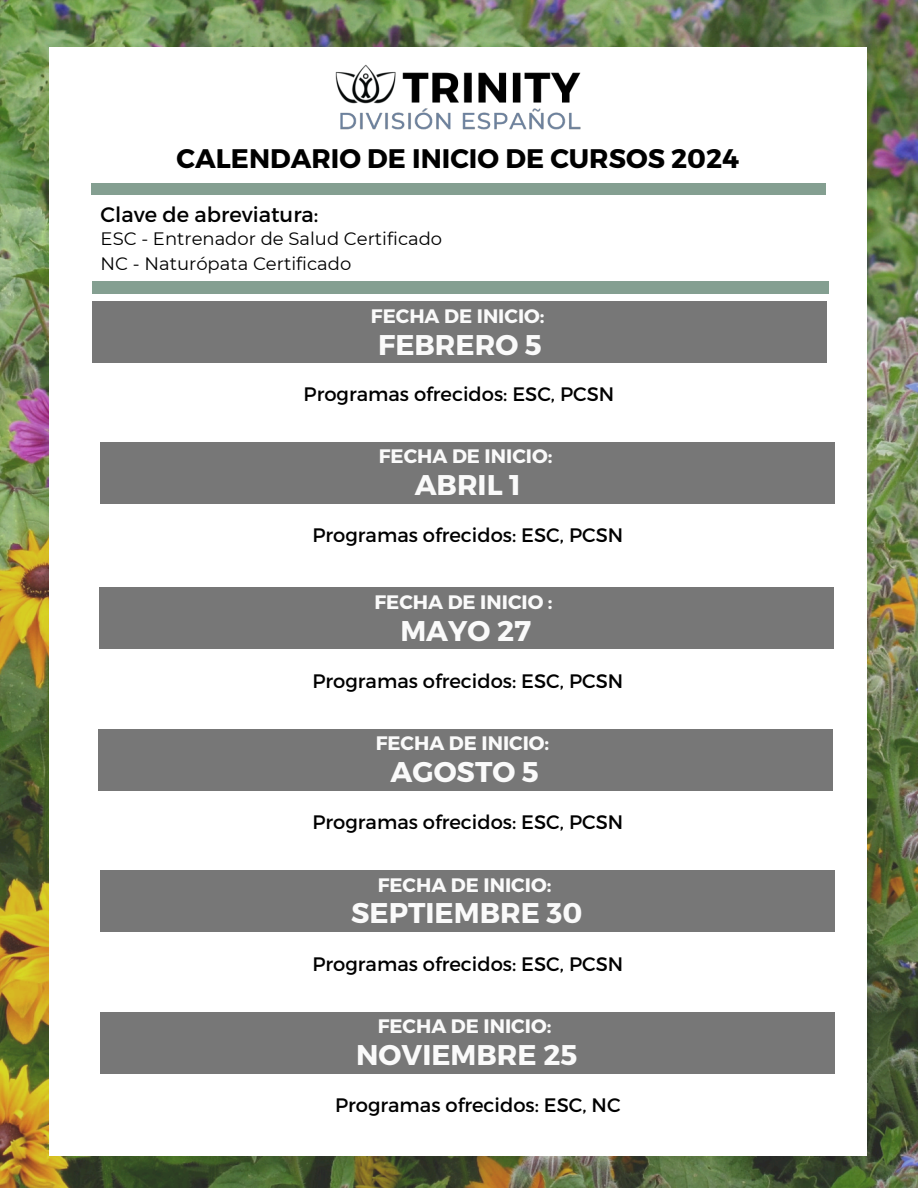
<style>
.page{position:relative;width:918px;height:1188px;background:#fff}
.page>*{position:absolute;margin:0;border:0;box-sizing:border-box;transform-origin:0 0}
.t1{font:700 28.5px "Montserrat";color:#fafafa}
.t2{font:700 26.85px "Montserrat";color:#000}
.t3{font:21px "Montserrat";color:#000}
.t4{font:19.5px "Montserrat";color:#000}
.t5{font:700 19.5px "Montserrat";color:#fafafa}
.t6{font:18px "Montserrat";color:#000}
</style>
<div class="page">
<img style="left:0;top:0;width:918px;height:1188px">
<div style="left:50px;top:47px;width:817px;height:1108px;background:#fff"></div>
<div style="left:92px;top:183px;width:734px;height:12px;background:#849f91"></div>
<div style="left:92px;top:282px;width:736px;height:11px;background:#849f91"></div>
<div style="left:92px;top:301px;width:734px;height:62px;background:#777"></div>
<div style="left:101px;top:442px;width:734px;height:61px;background:#777"></div>
<div style="left:100px;top:588px;width:734px;height:61px;background:#777"></div>
<div style="left:99px;top:729px;width:734px;height:62px;background:#777"></div>
<div style="left:101px;top:871px;width:734px;height:61px;background:#777"></div>
<div style="left:101px;top:1012px;width:734px;height:61px;background:#777"></div>
<img style="left:335px;top:64px;width:246px;height:66px">
<p class="t2" style="left:177px;top:141px;width:564px">CALENDARIO DE INICIO DE CURSOS 2024</p>
<p class="t3" style="left:101px;top:200px;width:219px">Clave de abreviatura:</p>
<p class="t6" style="left:101px;top:228px;width:343px">ESC - Entrenador de Salud Certificado</p>
<h2 class="t6" style="left:101px;top:253px;width:252px">NC - Naturópata Certificado</h2>
<p class="t5" style="left:371px;top:303px;width:175px">FECHA DE INICIO:</p>
<p class="t1" style="left:378px;top:326px;width:165px">FEBRERO 5</p>
<h1 class="t4" style="left:304px;top:382px;width:312px">Programas ofrecidos: ESC, PCSN</h1>
<p class="t5" style="left:379px;top:443px;width:175px">FECHA DE INICIO:</p>
<p class="t1" style="left:415px;top:466px;width:108px">ABRIL 1</p>
<h2 class="t4" style="left:312px;top:522px;width:312px">Programas ofrecidos: ESC, PCSN</h2>
<h2 class="t5" style="left:374px;top:589px;width:180px">FECHA DE INICIO :</h2>
<h2 class="t1" style="left:400px;top:612px;width:132px">MAYO 27</h2>
<p class="t4" style="left:312px;top:668px;width:312px">Programas ofrecidos: ESC, PCSN</p>
<p class="t5" style="left:376px;top:731px;width:175px">FECHA DE INICIO:</p>
<p class="t1" style="left:391px;top:753px;width:150px">AGOSTO 5</p>
<h2 class="t4" style="left:312px;top:810px;width:312px">Programas ofrecidos: ESC, PCSN</h2>
<h2 class="t5" style="left:378px;top:872px;width:175px">FECHA DE INICIO:</h2>
<h2 class="t1" style="left:351px;top:895px;width:233px">SEPTIEMBRE 30</h2>
<p class="t4" style="left:312px;top:951px;width:312px">Programas ofrecidos: ESC, PCSN</p>
<p class="t5" style="left:378px;top:1014px;width:175px">FECHA DE INICIO:</p>
<p class="t1" style="left:356px;top:1036px;width:223px">NOVIEMBRE 25</p>
<h2 class="t4" style="left:335px;top:1092px;width:287px">Programas ofrecidos: ESC, NC</h2>
</div>
